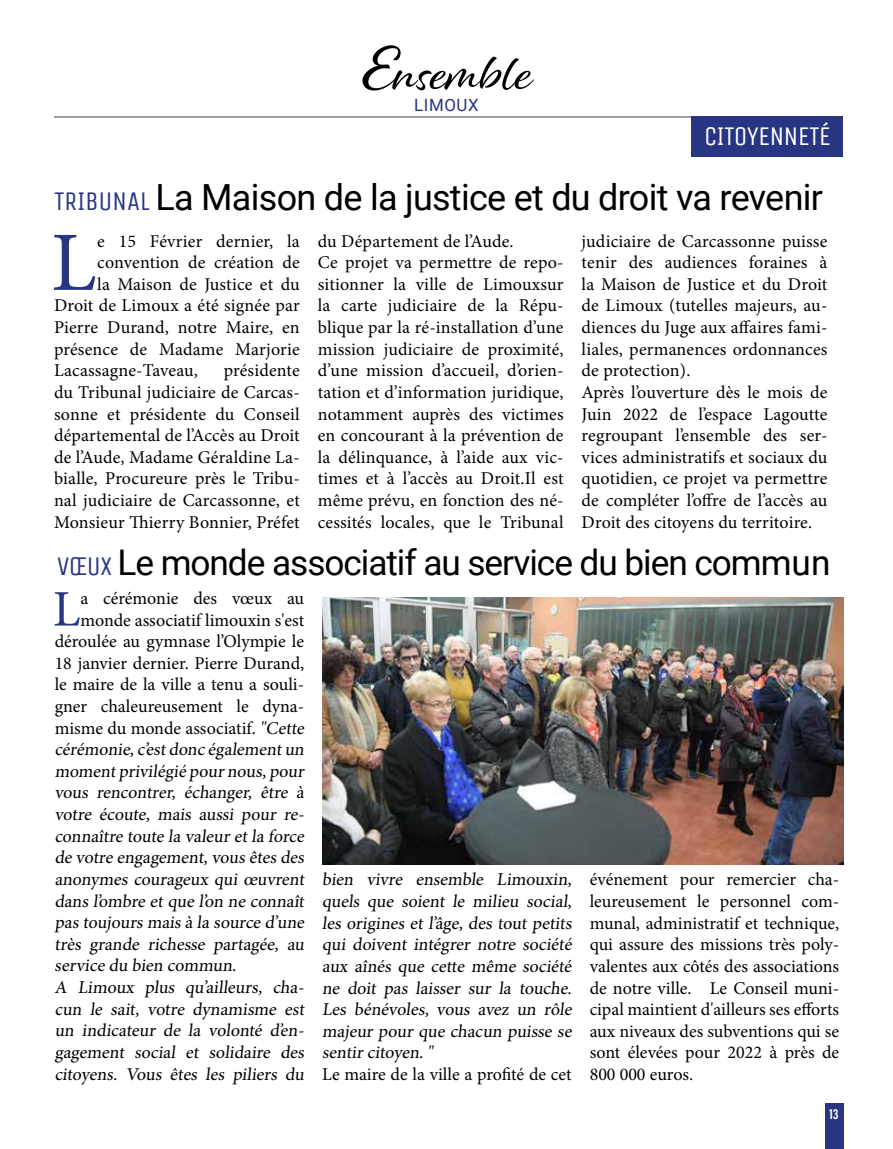
<style>
.page{position:relative;width:893px;height:1149px;background:#fff}
.page>*{position:absolute;margin:0;border:0;box-sizing:border-box;transform-origin:0 0}
.t1{font:84.45px "Minion Pro";color:#283583}
.t2{font:54.45px "Alisha";color:#000}
.t3{font:51.3px "Minion Pro";color:#283583}
.t4{font:36px "Roboto";letter-spacing:-.02em;color:#000}
.t5{font:35.25px "Roboto";letter-spacing:-.03em;color:#000}
.t6{font:27px "Unica One";letter-spacing:-.03em;color:#fff}
.t7{font:18px/21.6px "Minion Pro";letter-spacing:.005em;color:#000}
.t8{font:16.8px "Roboto";letter-spacing:.035em;color:#283583}
.t9{font:700 15px "Acumin Pro Extra Cond";color:#fff}
.s1{font-size:64.5px}
.s2{font-family:"Unica One";font-size:27px;color:#283583}
</style>
<div class="page">
<hr style="left:54px;top:116px;width:785px;height:1px;background:#9d9d9c">
<div style="left:691px;top:116px;width:151px;height:40px;background:#283583"></div>
<img style="left:322px;top:597px;width:521px;height:267px">
<div style="left:825px;top:1103px;width:18px;height:45px;background:#283583"></div>
<h2 class="t2" style="left:361px;top:39px;width:173px"><span class="s1">E</span>nsemble</h2>
<p class="t8" style="left:414px;top:93px;width:66px">LIMOUX</p>
<h3 class="t6" style="left:704px;top:120px;width:128px">CITOYENNETÉ</h3>
<h3 class="t4" style="left:54px;top:172px;width:770px"><span class="s2">TRIBUNAL</span> La Maison de la justice et du droit va revenir</h3>
<h1 class="t1" style="left:51px;top:206px;width:47px">L</h1>
<p class="t7" style="left:97px;top:230px;width:204px">e 15 Février dernier, la</p>
<p class="t7" style="left:97px;top:252px;width:204px">convention de création de</p>
<p class="t7" style="left:97px;top:273px;width:204px">la Maison de Justice et du</p>
<p class="t7" style="left:54px;top:295px;width:247px">Droit de Limoux a été signée par</p>
<p class="t7" style="left:54px;top:316px;width:247px">Pierre Durand, notre Maire, en</p>
<p class="t7" style="left:54px;top:338px;width:247px">présence de Madame Marjorie</p>
<p class="t7" style="left:54px;top:360px;width:145px">Lacassagne-Taveau,</p>
<p class="t7" style="left:54px;top:360px;width:247px;text-align:justify;text-indent:170px">présidente du Tribunal judiciaire de Carcas&shy;sonne et présidente du Conseil départemental de l’Accès au Droit de l’Aude, Madame Géraldine La&shy;bialle, Procureure près le Tribu&shy;nal judiciaire de Carcassonne, et Monsieur Thierry Bonnier, Préfet</p>
<p class="t7" style="left:318px;top:230px;width:247px">du Département de l’Aude.<br>Ce projet va permettre de repo&shy;sitionner la ville de Limouxsur la carte judiciaire de la Répu&shy;blique par la ré-installation d’une mission judiciaire de proximité, d’une mission d’accueil, d’orien&shy;tation et d’information juridique, notamment auprès des victimes en concourant à la prévention de la délinquance, à l’aide aux vic&shy;times et à l’accès au Droit.Il est même prévu, en fonction des né&shy;cessités locales, que le Tribunal</p>
<p class="t7" style="left:582px;top:230px;width:247px">judiciaire de Carcassonne puisse tenir des audiences foraines à la Maison de Justice et du Droit de Limoux (tutelles majeurs, au&shy;diences du Juge aux affaires fami&shy;liales, permanences ordonnances de protection).<br>Après l’ouverture dès le mois de<br>Juin 2022 de l’espace Lagoutte regroupant l’ensemble des ser&shy;vices administratifs et sociaux du quotidien, ce projet va permettre de compléter l’offre de l’accès au<br>Droit des citoyens du territoire.</p>
<h3 class="t5" style="left:57px;top:537px;width:775px"><span class="s2">VŒUX</span> Le monde associatif au service du bien commun</h3>
<h3 class="t3" style="left:53px;top:574px;width:29px">L</h3>
<p class="t7" style="left:80px;top:587px;width:225px">a cérémonie des vœux au</p>
<p class="t7" style="left:80px;top:609px;width:225px">monde associatif limouxin s'est</p>
<p class="t7" style="left:55px;top:630px;width:251px">déroulée au gymnase l’Olympie le</p>
<p class="t7" style="left:55px;top:652px;width:251px">18 janvier dernier. Pierre Durand,</p>
<p class="t7" style="left:55px;top:673px;width:251px">le maire de la ville a tenu a souli-</p>
<p class="t7" style="left:55px;top:695px;width:251px">gner chaleureusement le dyna-</p>
<p class="t7" style="left:55px;top:717px;width:254px">misme du monde associatif. "Cette</p>
<p class="t7" style="left:55px;top:738px;width:254px">cérémonie,c’estdonc égalementun</p>
<p class="t7" style="left:55px;top:760px;width:254px">momentprivilégié pour nous,pour</p>
<p class="t7" style="left:55px;top:781px;width:254px">vous rencontrer, échanger, être à</p>
<p class="t7" style="left:55px;top:803px;width:254px">votre écoute, mais aussi pour re-</p>
<p class="t7" style="left:55px;top:825px;width:254px">connaître toute la valeur et la force</p>
<p class="t7" style="left:55px;top:846px;width:254px">de votre engagement,vous êtes des</p>
<p class="t7" style="left:55px;top:868px;width:254px">anonymes courageux qui œuvrent</p>
<p class="t7" style="left:55px;top:889px;width:254px">dans l’ombre et que l’on ne connaît</p>
<p class="t7" style="left:55px;top:911px;width:254px">pas touj ours mais à la source d’une</p>
<p class="t7" style="left:55px;top:933px;width:254px">très grande richesse partagée, au</p>
<p class="t7" style="left:55px;top:954px;width:186px">service du bien commun.</p>
<p class="t7" style="left:55px;top:976px;width:254px">A Limoux plus qu’ailleurs, cha-</p>
<p class="t7" style="left:55px;top:997px;width:254px">cun le sait, votre dynamisme est</p>
<p class="t7" style="left:55px;top:1019px;width:254px">un indicateur de la volonté d’en-</p>
<p class="t7" style="left:55px;top:1041px;width:254px">gagement social et solidaire des</p>
<p class="t7" style="left:55px;top:1062px;width:254px">citoyens. Vous êtes les piliers du</p>
<p class="t7" style="left:322px;top:868px;width:254px">bien vivre ensemble Limouxin, quels que soient le milieu social, les origines et l’âge, des tout petits qui doivent intégrer notre société aux aînés que cette même société ne doit pas laisser sur la touche.<br>Les bénévoles, vous avez un rôle maj eur pour que chacun puisse se sentir citoyen. "<br>Le maire de la ville a profité de cet</p>
<p class="t7" style="left:590px;top:868px;width:251px;text-align:justify">événement pour remercier cha&shy;leureusement le personnel com&shy;munal, administratif et technique, qui assure des missions très poly&shy;valentes aux côtés des associations de notre ville. Le Conseil muni&shy;cipal maintient d'ailleurs ses efforts aux niveaux des subventions qui se sont élevées pour 2022 à près de 800 000 euros.</p>
<p class="t9" style="left:830px;top:1104px;width:10px">13</p>
</div>
